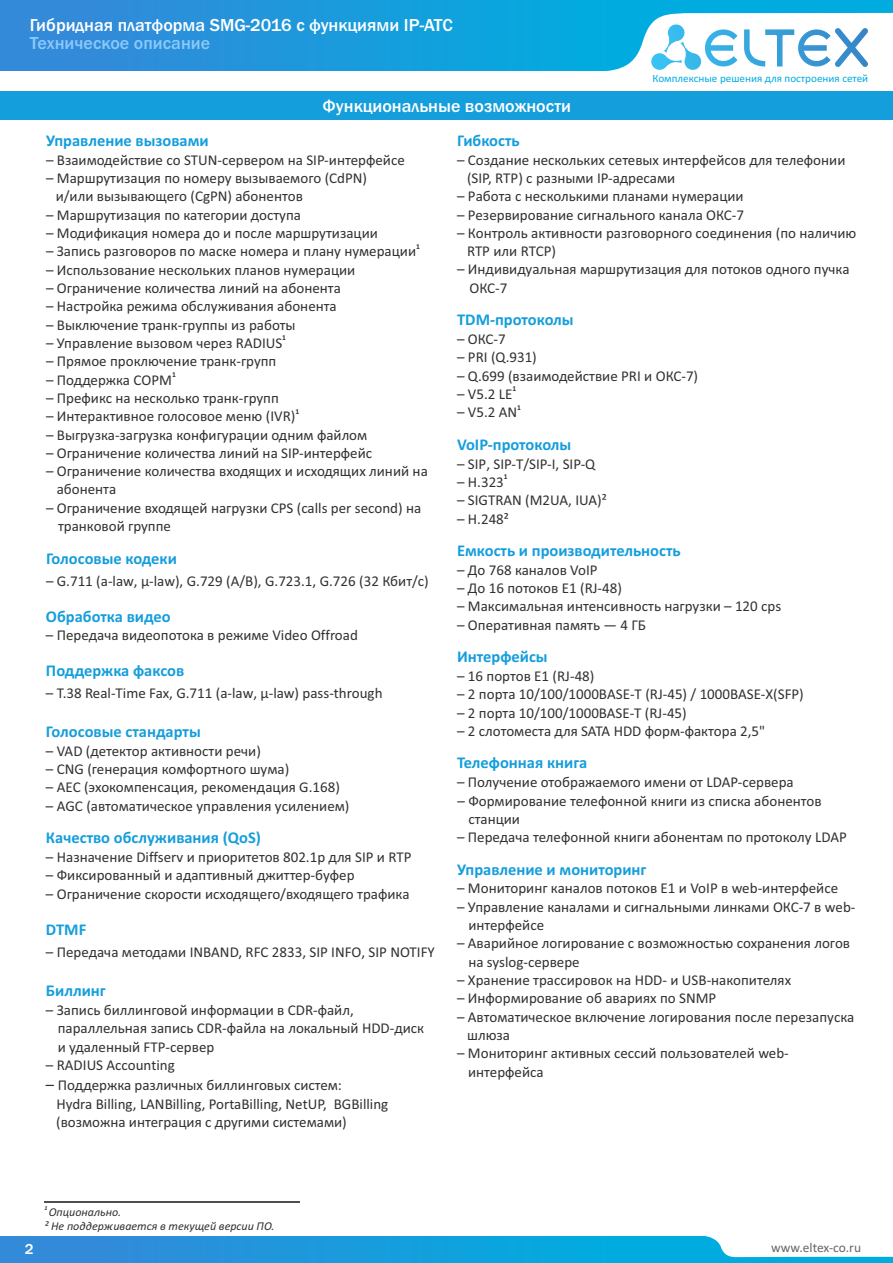
<style>
.page{position:relative;width:893px;height:1263px;background:#fff}
.page>*{position:absolute;margin:0;border:0;box-sizing:border-box;transform-origin:0 0}
.t1{font:500 18px "Franklin Gothic";color:#fff}
.t2{font:500 18px "Franklin Gothic";color:#8ac9fc}
.t3{font:700 16.5px "Calibri";color:#159edc}
.t4{font:15px/18.3px "Calibri";color:#313130}
.t5{font:500 15px "Franklin Gothic";color:#fff}
.t6{font:13.5px "Calibri";color:#666}
.t7{font:italic 12px/14.7px "Calibri";color:#313130}
.t8{font:11.1px "Calibri";color:#00acdf}
.t9{font:700 7.5px "Calibri";color:#313130}
.t10{font:italic 700 6px "Calibri";color:#313130}
.s1{font-size:16.5px}
</style>
<div class="page">
<div style="left:0;top:91px;width:893px;height:29px;background:#159edc"></div>
<div style="left:0;top:0;width:893px;height:71px;background:linear-gradient(to right,#3489d9,#00b4e0)"></div>
<svg style="left:589px;top:13px;width:304px;height:58px"></svg>
<div style="left:0;top:1236px;width:893px;height:27px;background:linear-gradient(to right,#3489d9,#00b4e0)"></div>
<svg style="left:703px;top:1236px;width:190px;height:21px"></svg>
<hr style="left:44px;top:1201px;width:256px;height:1px;background:#4e4e4d">
<p class="t1" style="left:30px;top:19px;width:424px">Гибридная платформа SMG-2016 с функциями IP-АТС</p>
<p class="t2" style="left:30px;top:36px;width:182px">Техническое описание</p>
<p class="t1" style="left:322px;top:99px;width:250px">Функциональные возможности</p>
<p class="t8" style="left:652px;top:73px;width:217px">Комплексные решения для построения сетей</p>
<p class="t3" style="left:46px;top:134px;width:164px">Управление вызовами</p>
<p class="t4" style="left:46px;top:152px;width:360px">– Взаимодействие со STUN-сервером на SIP-интерфейсе</p>
<p class="t4" style="left:56px;top:170px;width:313px;text-indent:-10px">– Маршрутизация по номеру вызываемого (CdPN) и/или вызывающего (CgPN) абонентов</p>
<p class="t4" style="left:46px;top:207px;width:257px">– Маршрутизация по категории доступа</p>
<p class="t4" style="left:46px;top:225px;width:333px">– Модификация номера до и после маршрутизации</p>
<p class="t9" style="left:416px;top:243px;width:5px">1</p>
<p class="t4" style="left:46px;top:244px;width:372px">– Запись разговоров по маске номера и плану нумерации</p>
<p class="t4" style="left:46px;top:262px;width:311px">– Использование нескольких планов нумерации</p>
<p class="t4" style="left:46px;top:280px;width:296px">– Ограничение количества линий на абонента</p>
<p class="t4" style="left:46px;top:298px;width:292px">– Настройка режима обслуживания абонента</p>
<p class="t4" style="left:46px;top:317px;width:251px">– Выключение транк-группы из работы</p>
<p class="t9" style="left:282px;top:335px;width:5px">1</p>
<p class="t4" style="left:46px;top:335px;width:238px">– Управление вызовом через RADIUS</p>
<p class="t4" style="left:46px;top:353px;width:232px">– Прямое проключение транк-групп</p>
<p class="t9" style="left:172px;top:371px;width:5px">1</p>
<p class="t4" style="left:46px;top:372px;width:128px">– Поддержка СОРМ</p>
<p class="t4" style="left:46px;top:390px;width:234px">– Префикс на несколько транк-групп</p>
<p class="t9" style="left:295px;top:408px;width:5px">1</p>
<p class="t4" style="left:46px;top:408px;width:251px">– Интерактивное голосовое меню (IVR)</p>
<p class="t4" style="left:46px;top:427px;width:323px">– Выгрузка-загрузка конфигурации одним файлом</p>
<p class="t4" style="left:46px;top:445px;width:328px">– Ограничение количества линий на SIP-интерфейс</p>
<p class="t4" style="left:57px;top:463px;width:373px;text-indent:-11px">– Ограничение количества входящих и исходящих линий на абонента</p>
<p class="t4" style="left:58px;top:500px;width:365px;text-indent:-12px">– Ограничение входящей нагрузки CPS (calls per second) на транковой группе</p>
<p class="t3" style="left:46px;top:551px;width:132px">Голосовые кодеки</p>
<p class="t4" style="left:46px;top:573px;width:384px">– G.711 (a-law, µ-law), G.729 (A/B), G.723.1, G.726 (32 Кбит/c)</p>
<p class="t3" style="left:46px;top:609px;width:126px">Обработка видео</p>
<p class="t4" style="left:46px;top:627px;width:313px">– Передача видеопотока в режиме Video Offroad</p>
<p class="t3" style="left:46px;top:663px;width:140px">Поддержка факсов</p>
<p class="t4" style="left:46px;top:685px;width:338px">– T.38 Real-Time Fax, G.711 (a-law, µ-law) pass-through</p>
<p class="t3" style="left:46px;top:725px;width:156px">Голосовые стандарты</p>
<p class="t4" style="left:46px;top:743px;width:216px">– VAD (детектор активности речи)</p>
<p class="t4" style="left:46px;top:761px;width:245px">– CNG (генерация комфортного шума)</p>
<p class="t4" style="left:46px;top:779px;width:295px">– AEC (эхокомпенсация, рекомендация G.168)</p>
<p class="t4" style="left:46px;top:798px;width:305px">– AGC (автоматическое управления усилением)</p>
<p class="t3" style="left:46px;top:831px;width:216px">Качество обслуживания (QoS)</p>
<p class="t4" style="left:46px;top:849px;width:367px">– Назначение Diffserv и приоритетов 802.1р для SIP и RTP</p>
<p class="t4" style="left:46px;top:867px;width:310px">– Фиксированный и адаптивный джиттер-буфер</p>
<p class="t4" style="left:46px;top:886px;width:365px">– Ограничение скорости исходящего/входящего трафика</p>
<p class="t3" style="left:46px;top:922px;width:42px">DTMF</p>
<p class="t4" style="left:46px;top:944px;width:390px">– Передача методами INBAND, RFC 2833, SIP INFO, SIP NOTIFY</p>
<p class="t3" style="left:46px;top:984px;width:61px">Биллинг</p>
<p class="t4" style="left:58px;top:1002px;width:368px;text-indent:-12px">– Запись биллинговой информации в CDR-файл, параллельная запись CDR-файла на локальный HDD-диск и удаленный FTP-сервер</p>
<p class="t4" style="left:46px;top:1057px;width:130px">– RADIUS Accounting</p>
<p class="t4" style="left:56px;top:1077px;width:334px;text-indent:-10px"><span class="s1">–</span> Поддержка различных биллинговых систем:<br>Hydra Billing, LANBilling, PortaBilling, NetUP, BGBilling (возможна интеграция с другими системами)</p>
<p class="t3" style="left:457px;top:133px;width:64px">Гибкость</p>
<p class="t4" style="left:467px;top:152px;width:380px;text-indent:-10px">– Создание нескольких сетевых интерфейсов для телефонии (SIP, RTP) с разными IP-адресами</p>
<p class="t4" style="left:457px;top:188px;width:288px">– Работа с несколькими планами нумерации</p>
<p class="t4" style="left:457px;top:207px;width:288px">– Резервирование сигнального канала ОКС-7</p>
<p class="t4" style="left:467px;top:225px;width:391px;text-indent:-10px">– Контроль активности разговорного соединения (по наличию<br>RTP или RTCP)</p>
<p class="t4" style="left:469px;top:262px;width:381px;text-indent:-12px">– Индивидуальная маршрутизация для потоков одного пучка<br>ОКС-7</p>
<p class="t3" style="left:457px;top:313px;width:118px">TDM-протоколы</p>
<p class="t4" style="left:457px;top:331px;width:50px">– ОКС-7</p>
<p class="t4" style="left:457px;top:349px;width:81px">– PRI (Q.931)</p>
<p class="t4" style="left:457px;top:368px;width:243px">– Q.699 (взаимодействие PRI и ОКС-7)</p>
<p class="t9" style="left:512px;top:386px;width:5px">1</p>
<p class="t4" style="left:457px;top:386px;width:57px">– V5.2 LE</p>
<p class="t9" style="left:517px;top:404px;width:5px">1</p>
<p class="t4" style="left:457px;top:404px;width:62px">– V5.2 AN</p>
<p class="t3" style="left:457px;top:437px;width:116px">VoIP-протоколы</p>
<p class="t4" style="left:457px;top:456px;width:140px">– SIP, SIP-T/SIP-I, SIP-Q</p>
<p class="t9" style="left:504px;top:474px;width:5px">1</p>
<p class="t4" style="left:457px;top:474px;width:48px">– H.323</p>
<p class="t4" style="left:457px;top:492px;width:151px">– SIGTRAN (M2UA, IUA)²</p>
<p class="t4" style="left:457px;top:511px;width:53px">– H.248²</p>
<p class="t3" style="left:457px;top:544px;width:225px">Емкость и производительность</p>
<p class="t4" style="left:457px;top:562px;width:142px">– До 768 каналов VoIP</p>
<p class="t4" style="left:457px;top:580px;width:166px">– До 16 потоков E1 (RJ-48)</p>
<p class="t4" style="left:457px;top:598px;width:326px">– Максимальная интенсивность нагрузки – 120 cps</p>
<p class="t4" style="left:457px;top:617px;width:190px">– Оперативная память — 4 ГБ</p>
<p class="t3" style="left:457px;top:650px;width:92px">Интерфейсы</p>
<p class="t4" style="left:457px;top:668px;width:139px">– 16 портов E1 (RJ-48)</p>
<p class="t4" style="left:457px;top:686px;width:348px">– 2 порта 10/100/1000BASE-T (RJ-45) / 1000BASE-X(SFP)</p>
<p class="t4" style="left:457px;top:705px;width:231px">– 2 порта 10/100/1000BASE-T (RJ-45)</p>
<p class="t4" style="left:457px;top:723px;width:310px">– 2 слотоместа для SATA HDD форм-фактора 2,5"</p>
<p class="t3" style="left:457px;top:756px;width:132px">Телефонная книга</p>
<p class="t4" style="left:457px;top:774px;width:338px">– Получение отображаемого имени от LDAP-сервера</p>
<p class="t4" style="left:468px;top:793px;width:355px;text-indent:-11px">– Формирование телефонной книги из списка абонентов cтанции</p>
<p class="t4" style="left:457px;top:829px;width:391px">– Передача телефонной книги абонентам по протоколу LDAP</p>
<p class="t3" style="left:457px;top:862px;width:191px">Управление и мониторинг</p>
<p class="t4" style="left:457px;top:880px;width:383px">– Мониторинг каналов потоков Е1 и VoIP в web-интерфейсе</p>
<p class="t4" style="left:468px;top:899px;width:389px;text-indent:-11px">– Управление каналами и сигнальными линками ОКС-7 в web&shy;интерфейсе</p>
<p class="t4" style="left:468px;top:935px;width:383px;text-indent:-11px">– Аварийное логирование с возможностью сохранения логов на syslog-сервере</p>
<p class="t4" style="left:457px;top:972px;width:336px">– Хранение трассировок на HDD- и USB-накопителях</p>
<p class="t4" style="left:457px;top:990px;width:261px">– Информирование об авариях по SNMP</p>
<p class="t4" style="left:467px;top:1009px;width:388px;text-indent:-10px">– Автоматическое включение логирования после перезапуска шлюза</p>
<p class="t4" style="left:468px;top:1045px;width:322px;text-indent:-11px">– Мониторинг активных сессий пользователей web&shy;интерфейса</p>
<p class="t5" style="left:25px;top:1243px;width:10px">2</p>
<p class="t10" style="left:44px;top:1205px;width:5px">1</p>
<p class="t7" style="left:44px;top:1205px;width:232px;text-indent:4px">Опционально.<br>² Не поддерживается в текущей версии ПО.</p>
<p class="t6" style="left:771px;top:1242px;width:91px">www.eltex-co.ru</p>
</div>
